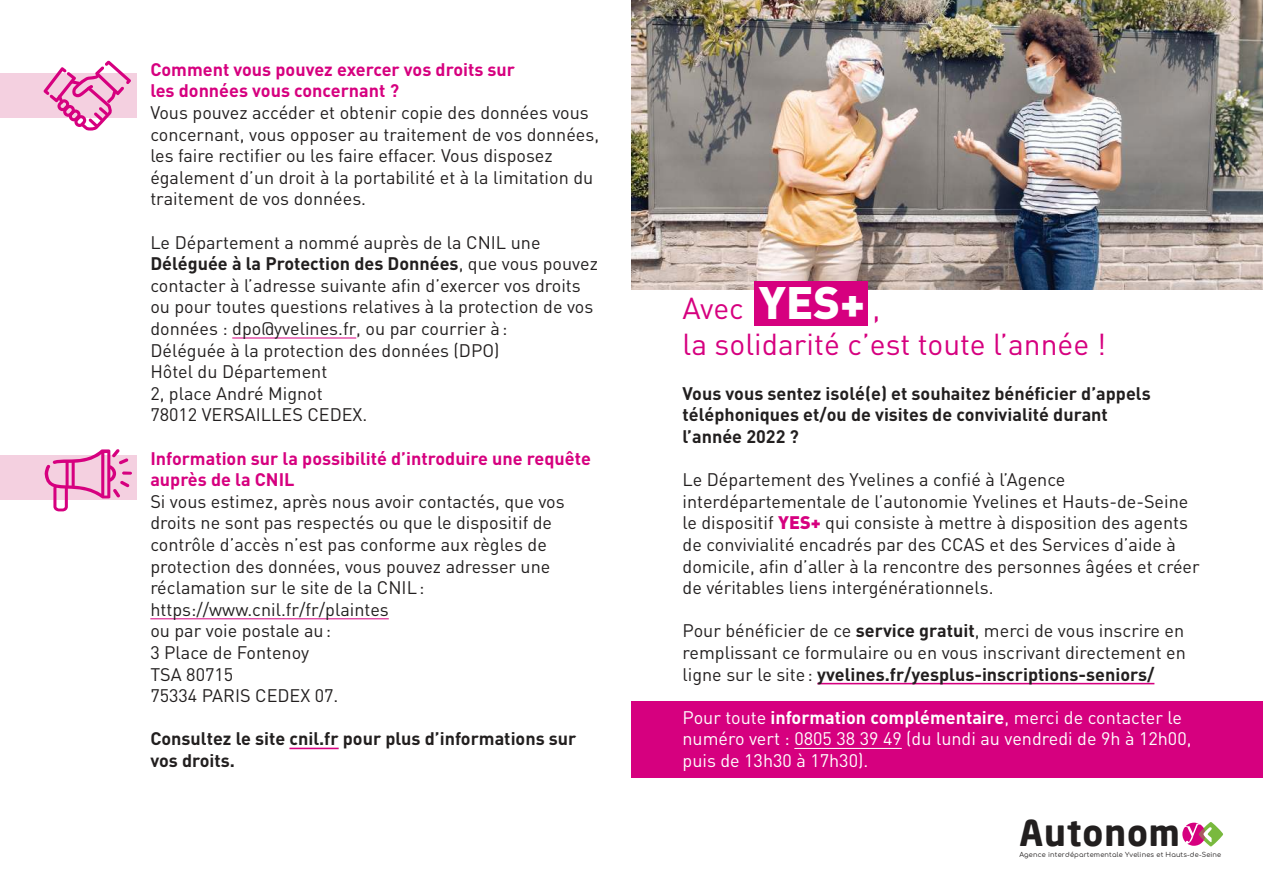
<style>
.page{position:relative;width:1263px;height:893px;background:#fff}
.page>*{position:absolute;margin:0;border:0;box-sizing:border-box;transform-origin:0 0}
.t1{font:700 35.55px "Neo Sans";letter-spacing:.025em;color:#221f1f}
.t2{font:30px/36px "DIN";color:#d6007f}
.t3{font:18px/21.6px "DIN";color:#221f1f}
.t4{font:700 18px/21.6px "DIN";color:#221f1f}
.t5{font:700 18px/21.6px "DIN";color:#d6007f}
.t6{font:18px/21.6px "DIN";color:#fff}
.t7{font:6.6px "Comfortaa";letter-spacing:.025em;color:#221f1f}
.s1{font-weight:700}
.s2{font-weight:900;font-size:44.85px;color:#fff}
.s3{font-weight:900;color:#d6007f}
</style>
<div class="page">
<div style="left:631px;top:702px;width:632px;height:76px;background:#d6007f"></div>
<div style="left:0;top:74px;width:136px;height:44px;background:#f4d0e0"></div>
<div style="left:0;top:455px;width:136px;height:44px;background:#f4d0e0"></div>
<img style="left:631px;top:0;width:632px;height:290px">
<div style="left:754px;top:282px;width:114px;height:44px;background:#d6007f"></div>
<hr style="left:817px;top:683px;width:337px;height:1px;background:#d6007f">
<hr style="left:794px;top:748px;width:108px;height:1px;background:#fff">
<svg style="left:1182px;top:822px;width:41px;height:24px"></svg>
<hr style="left:232px;top:338px;width:124px;height:1px;background:#d6007f">
<hr style="left:150px;top:618px;width:239px;height:1px;background:#d6007f">
<hr style="left:289px;top:748px;width:50px;height:1px;background:#d6007f">
<svg style="left:43px;top:61px;width:88px;height:70px"></svg>
<svg style="left:45px;top:449px;width:85px;height:62px"></svg>
<p class="t5" style="left:150px;top:59px;width:366px">Comment vous pouvez exercer vos droits sur les données vous concernant ?</p>
<p class="t3" style="left:150px;top:103px;width:450px">Vous pouvez accéder et obtenir copie des données vous concernant, vous opposer au traitement de vos données, les faire rectifier ou les faire effacer. Vous disposez également d’un droit à la portabilité et à la limitation du traitement de vos données.</p>
<p class="t3" style="left:150px;top:233px;width:449px">Le Département a nommé auprès de la CNIL une <span class="s1">Déléguée à la Protection des Données</span>, que vous pouvez contacter à l’adresse suivante afin d’exercer vos droits ou pour toutes questions relatives à la protection de vos données : dpo@yvelines.fr, ou par courrier à :<br>Déléguée à la protection des données (DPO)<br>Hôtel du Département<br>2, place André Mignot<br>78012 VERSAILLES CEDEX.</p>
<p class="t5" style="left:150px;top:448px;width:442px">Information sur la possibilité d’introduire une requête auprès de la CNIL</p>
<p class="t3" style="left:150px;top:492px;width:416px">Si vous estimez, après nous avoir contactés, que vos droits ne sont pas respectés ou que le dispositif de contrôle d’accès n’est pas conforme aux règles de protection des données, vous pouvez adresser une réclamation sur le site de la CNIL : https://www.cnil.fr/fr/plaintes<br>ou par voie postale au :<br>3 Place de Fontenoy<br>TSA 80715<br>75334 PARIS CEDEX 07.</p>
<p class="t4" style="left:150px;top:729px;width:428px">Consultez le site cnil.fr pour plus d’informations sur vos droits.</p>
<h2 class="t2" style="left:682px;top:293px;width:425px">Avec <span class="s2">YES+</span> ,<br>la solidarité c’est toute l’année !</h2>
<p class="t4" style="left:682px;top:383px;width:470px">Vous vous sentez isolé(e) et souhaitez bénéficier d’appels téléphoniques et/ou de visites de convivialité durant l’année 2022 ?</p>
<p class="t3" style="left:682px;top:470px;width:519px">Le Département des Yvelines a confié à l’Agence interdépartementale de l’autonomie Yvelines et Hauts-de-Seine le dispositif <span class="s3">YES+</span> qui consiste à mettre à disposition des agents de convivialité encadrés par des CCAS et des Services d’aide à domicile, afin d’aller à la rencontre des personnes âgées et créer de véritables liens intergénérationnels.</p>
<p class="t3" style="left:682px;top:621px;width:505px;text-align:justify">Pour bénéficier de ce <span class="s1">service gratuit</span>, merci de vous inscrire en remplissant ce formulaire ou en vous inscrivant directement en ligne sur le site : <span class="s1">yvelines.fr/yesplus-inscriptions-seniors/</span></p>
<p class="t6" style="left:682px;top:708px;width:510px">Pour toute <span class="s1">information complémentaire</span>, merci de contacter le numéro vert : 0805 38 39 49 (du lundi au vendredi de 9h à 12h00, puis de 13h30 à 17h30).</p>
<h1 class="t1" style="left:1019px;top:813px;width:162px">Autonom</h1>
<p class="t7" style="left:1019px;top:851px;width:203px">Agence interdépartementale Yvelines et Hauts-de-Seine</p>
</div>
